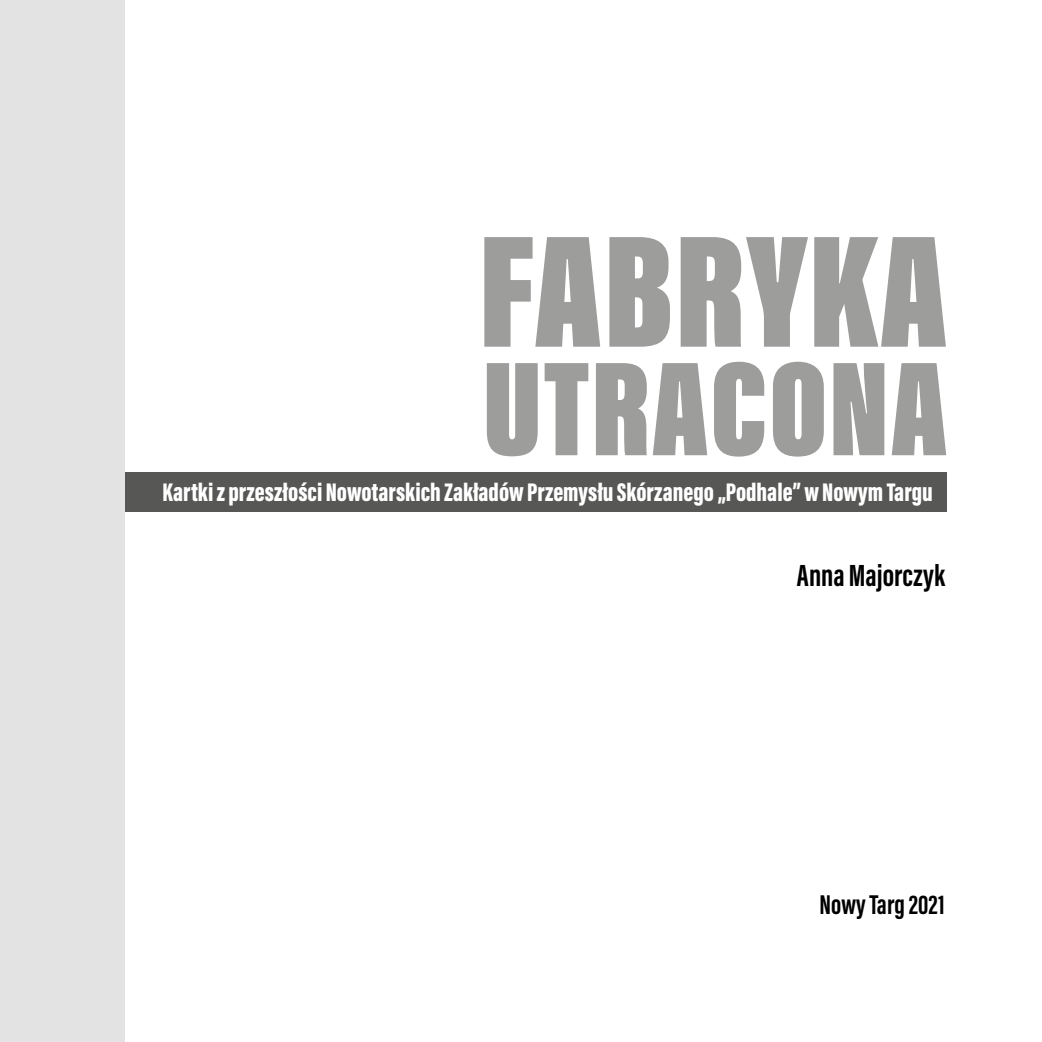
<style>
.page{position:relative;width:1042px;height:1042px;background:#fff}
.page>*{position:absolute;margin:0;border:0;box-sizing:border-box;transform-origin:0 0}
.t1{font:900 164.5px "Acumin Pro Extra Cond";letter-spacing:.005em;color:#9d9d9c}
.t2{font:900 138.25px "Acumin Pro Extra Cond";letter-spacing:.01em;color:#9d9d9c}
.t3{font:700 31.5px "Acumin Pro Extra Cond";color:#000}
.t4{font:700 28px "Acumin Pro Extra Cond";letter-spacing:.005em;color:#000}
.t5{font:900 26.25px "Acumin Pro Extra Cond";color:#fff}
</style>
<div class="page">
<div style="left:9px;top:473px;width:937px;height:39px;background:#575756"></div>
<div style="left:0;top:0;width:124px;height:1042px;background:#e3e3e3"></div>
<h1 class="t1" style="left:479px;top:191px;width:470px">FABRYKA</h1>
<h2 class="t2" style="left:483px;top:325px;width:466px">UTRACONA</h2>
<p class="t5" style="left:162px;top:476px;width:772px">Kartki z przeszłości Nowotarskich Zakładów Przemysłu Skórzanego „Podhale” w Nowym Targu</p>
<p class="t3" style="left:797px;top:556px;width:149px">Anna Majorczyk</p>
<p class="t4" style="left:819px;top:887px;width:127px">Nowy Targ 2021</p>
</div>
